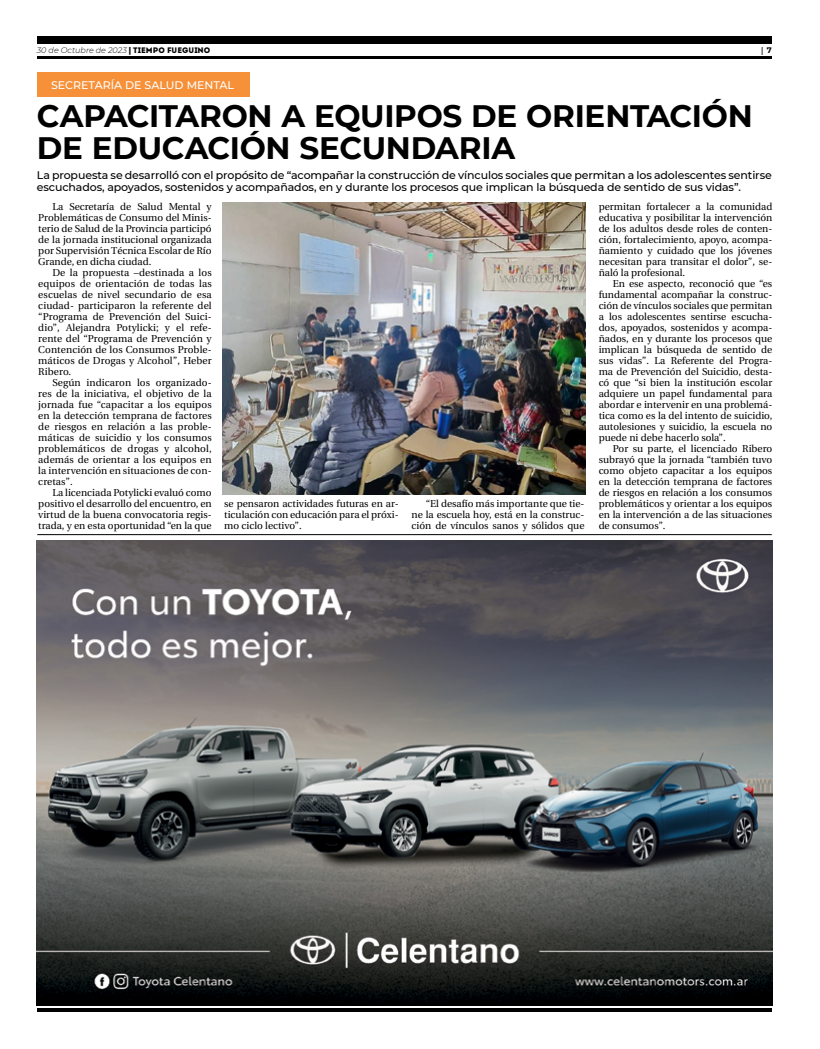
<style>
.page{position:relative;width:820px;height:1049px;background:#fff}
.page>*{position:absolute;margin:0;border:0;box-sizing:border-box;transform-origin:0 0}
.t1{font:700 31px/32px "Montserrat";letter-spacing:-.01em;color:#000}
.t2{font:500 11px/11.5px "Montserrat";letter-spacing:-.01em;color:#000}
.t3{font:500 11px "Montserrat";color:#fff}
.t4{font:10px/11px "Utopia";color:#000;text-align:justify}
.t5{font:italic 300 8px "Montserrat";color:#000}
.t6{font:700 8px "Utopia";color:#000}
.s1{font-family:"Fedra Sans Pro";font-weight:700;font-style:normal}
.s2{font-family:"Intro";font-weight:400;font-style:normal}
.s3{font-family:"Montserrat"}
</style>
<div class="page">
<hr style="left:37px;top:56px;width:734px;height:3px;background:#000">
<div style="left:37px;top:37px;width:734px;height:7px;background:#000"></div>
<hr style="left:37px;top:1008px;width:734px;height:4px;background:#000">
<img style="left:37px;top:540px;width:734px;height:465px">
<hr style="left:37px;top:534px;width:734px;height:1px;background:#000">
<div style="left:37px;top:72px;width:212px;height:25px;background:#f79139"></div>
<img style="left:223px;top:203px;width:362px;height:291px">
<p class="t5" style="left:37px;top:45px;width:175px">30 de Octubre de 2023 <span class="s1">|</span> <span class="s2">TIEMPO FUEGUINO</span></p>
<p class="t6" style="left:760px;top:45px;width:12px">| <span class="s3">7</span></p>
<p class="t3" style="left:51px;top:77px;width:184px">SECRETARÍA DE SALUD MENTAL</p>
<h1 class="t1" style="left:37px;top:98px;width:717px">CAPACITARON A EQUIPOS DE ORIENTACIÓN<br>DE EDUCACIÓN SECUNDARIA</h1>
<p class="t2" style="left:37px;top:169px;width:736px">La propuesta se desarrolló con el propósito de “acompañar la construcción de vínculos sociales que permitan a los adolescentes sentirse escuchados, apoyados, sostenidos y acompañados, en y durante los procesos que implican la búsqueda de sentido de sus vidas”.</p>
<p class="t4" style="left:38px;top:202px;width:175px;text-indent:14px">La Secretaría de Salud Mental y Problemáticas de Consumo del Minis&shy;terio de Salud de la Provincia participó de la jornada institucional organizada por Supervisión Técnica Escolar de Río Grande, en dicha ciudad.</p>
<p class="t4" style="left:38px;top:268px;width:175px;text-indent:14px">De la propuesta –destinada a los equipos de orientación de todas las escuelas de nivel secundario de esa ciudad- participaron la referente del “Programa de Prevención del Suici&shy;dio”, Alejandra Potylicki; y el refe&shy;rente del “Programa de Prevención y Contención de los Consumos Proble&shy;máticos de Drogas y Alcohol”, Heber Ribero.</p>
<p class="t4" style="left:38px;top:378px;width:175px;text-indent:14px">Según indicaron los organizado&shy;res de la iniciativa, el objetivo de la jornada fue “capacitar a los equipos en la detección temprana de factores de riesgos en relación a las proble&shy;máticas de suicidio y los consumos problemáticos de drogas y alcohol, además de orientar a los equipos en la intervención en situaciones de con&shy;cretas”.</p>
<p class="t4" style="left:38px;top:488px;width:175px;text-indent:14px">La licenciada Potylicki evaluó como positivo el desarrollo del encuentro, en virtud de la buena convocatoria regis&shy;trada, y en esta oportunidad “en la que</p>
<p class="t4" style="left:224px;top:499px;width:176px">se pensaron actividades futuras en ar&shy;ticulación con educación para el próxi&shy;mo ciclo lectivo”.</p>
<p class="t4" style="left:411px;top:499px;width:174px;text-indent:14px">“El desafío más importante que tie&shy;ne la escuela hoy, está en la construc&shy;ción de vínculos sanos y sólidos que</p>
<p class="t4" style="left:598px;top:202px;width:175px">permitan fortalecer a la comunidad educativa y posibilitar la intervención de los adultos desde roles de conten&shy;ción, fortalecimiento, apoyo, acompa&shy;ñamiento y cuidado que los jóvenes necesitan para transitar el dolor”, se&shy;ñaló la profesional.</p>
<p class="t4" style="left:598px;top:279px;width:175px;text-indent:14px">En ese aspecto, reconoció que “es fundamental acompañar la construc&shy;ción de vínculos sociales que permitan a los adolescentes sentirse escucha&shy;dos, apoyados, sostenidos y acompa&shy;ñados, en y durante los procesos que implican la búsqueda de sentido de sus vidas”. La Referente del Progra&shy;ma de Prevención del Suicidio, desta&shy;có que “si bien la institución escolar adquiere un papel fundamental para abordar e intervenir en una problemá&shy;tica como es la del intento de suicidio, autolesiones y suicidio, la escuela no puede ni debe hacerlo sola”.</p>
<p class="t4" style="left:598px;top:444px;width:175px;text-indent:14px">Por su parte, el licenciado Ribero subrayó que la jornada “también tuvo como objeto capacitar a los equipos en la detección temprana de factores de riesgos en relación a los consumos problemáticos y orientar a los equipos en la intervención a de las situaciones de consumos”.</p>
</div>
